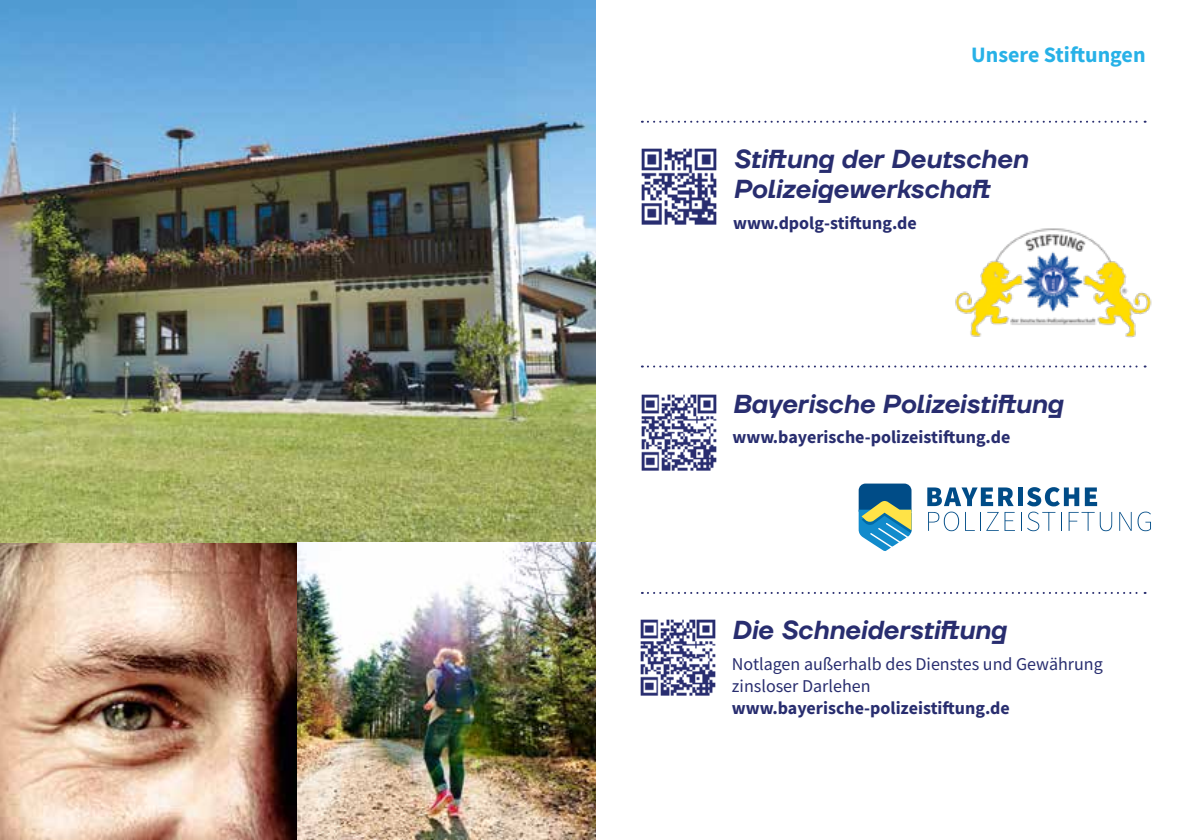
<style>
.page{position:relative;width:1191px;height:840px;background:#fff}
.page>*{position:absolute;margin:0;border:0;box-sizing:border-box;transform-origin:0 0}
.t1{font:italic 600 26px/30px "TT Firs Neue";color:#282d6f}
.t2{font:700 22px "Source Sans Pro";color:#27b1e7}
.t3{font:700 18px "Source Sans Pro";color:#282d6f}
.t4{font:18px/22px "Source Sans Pro";color:#282d6f}
</style>
<div class="page">
<svg style="left:642px;top:121px;width:503px;height:2px"></svg>
<svg style="left:642px;top:365px;width:503px;height:2px"></svg>
<svg style="left:642px;top:591px;width:503px;height:2px"></svg>
<img style="left:955px;top:228px;width:197px;height:110px">
<img style="left:641px;top:148px;width:76px;height:77px">
<img style="left:641px;top:394px;width:76px;height:77px">
<img style="left:640px;top:619px;width:76px;height:77px">
<img style="left:0;top:541px;width:298px;height:298px">
<img style="left:0;top:0;width:595px;height:541px">
<img style="left:298px;top:541px;width:297px;height:298px">
<div style="left:1017px;top:487px;width:5px;height:19px;background:#004c87"></div>
<svg style="left:927px;top:487px;width:91px;height:44px"></svg>
<svg style="left:1027px;top:487px;width:85px;height:44px"></svg>
<svg style="left:1119px;top:512px;width:12px;height:18px"></svg>
<svg style="left:1137px;top:511px;width:14px;height:20px"></svg>
<svg style="left:858px;top:483px;width:54px;height:68px;background:#5e98a5"></svg>
<p class="t2" style="left:971px;top:40px;width:176px">Unsere Stiftungen</p>
<h1 class="t1" style="left:733px;top:144px;width:296px">Stiftung der Deutschen<br>Polizeigewerkschaft</h1>
<p class="t3" style="left:733px;top:210px;width:185px">www.dpolg-stiftung.de</p>
<h1 class="t1" style="left:732px;top:388px;width:332px">Bayerische Polizeistiftung</h1>
<p class="t3" style="left:732px;top:425px;width:279px">www.bayerische-polizeistiftung.de</p>
<h1 class="t1" style="left:732px;top:615px;width:276px">Die Schneiderstiftung</h1>
<p class="t4" style="left:732px;top:652px;width:372px">Notlagen außerhalb des Dienstes und Gewährung zinsloser Darlehen</p>
<p class="t3" style="left:732px;top:695px;width:279px">www.bayerische-polizeistiftung.de</p>
</div>
